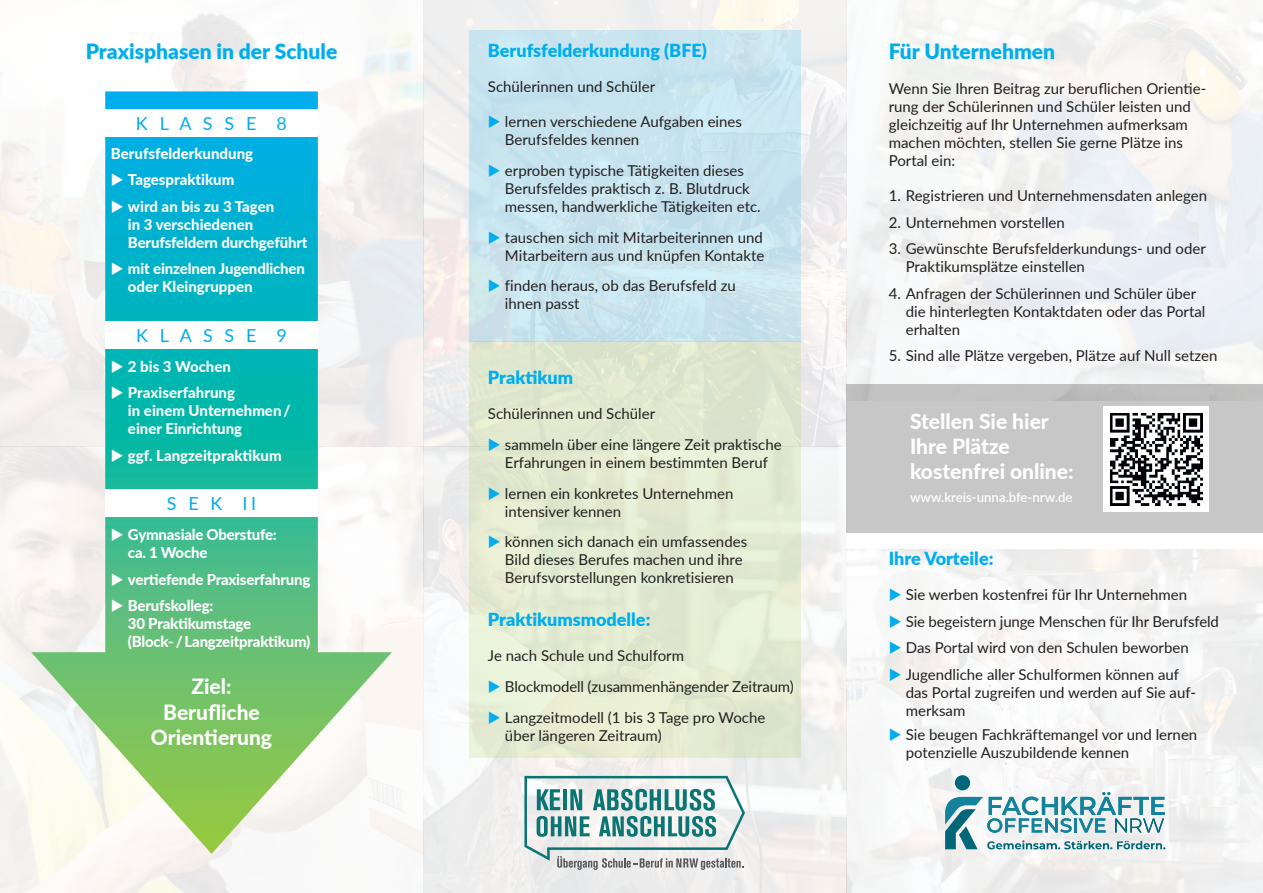
<style>
.page{position:relative;width:1263px;height:893px;background:#fff}
.page>*{position:absolute;margin:0;border:0;box-sizing:border-box;transform-origin:0 0}
.t1{font:800 21px/25.2px "Lato";color:#fff;text-align:center}
.t2{font:900 21px "Lato";color:#00aeef}
.t3{font:900 18px "Lato";color:#00aeef}
.t4{font:18px "Lato";color:#00aeef}
.t5{font:15px/18px "Lato";color:#231f20}
.t6{font:800 15px/18px "Lato";letter-spacing:-.01em;color:#fff}
.t7{font:600 13.2px "Lato";color:#fff}
.s1{color:#00aeef}
</style>
<div class="page">
<img style="left:0;top:0;width:846px;height:893px">
<img style="left:846px;top:549px;width:417px;height:344px">
<div style="left:846px;top:384px;width:417px;height:149px;background:#c8c7c7"></div>
<div style="left:469px;top:30px;width:331px;height:311px;background:#c9e4ee"></div>
<div style="left:469px;top:341px;width:331px;height:417px;background:#e3ead0"></div>
<svg style="left:31px;top:91px;width:361px;height:763px"></svg>
<div style="left:105px;top:321px;width:213px;height:27px;background:#fff"></div>
<div style="left:105px;top:489px;width:213px;height:28px;background:#fff"></div>
<div style="left:105px;top:109px;width:213px;height:28px;background:#fff"></div>
<div style="left:1103px;top:406px;width:106px;height:106px;background:#fff"></div>
<img style="left:1110px;top:413px;width:92px;height:92px">
<svg style="left:524px;top:776px;width:221px;height:94px"></svg>
<div style="left:955px;top:775px;width:15px;height:15px;background:#00677b;border-radius:50%"></div>
<svg style="left:945px;top:792px;width:220px;height:57px"></svg>
<svg style="left:902px;top:600px;width:15px;height:1px"></svg>
<svg style="left:902px;top:653px;width:15px;height:1px"></svg>
<svg style="left:902px;top:680px;width:15px;height:1px"></svg>
<svg style="left:902px;top:740px;width:15px;height:1px"></svg>
<h1 class="t2" style="left:86px;top:36px;width:253px">Praxisphasen in der Schule</h1>
<p class="t3" style="left:488px;top:37px;width:220px">Berufsfelderkundung (BFE)</p>
<p class="t5" style="left:488px;top:77px;width:169px">Schülerinnen und Schüler</p>
<p class="t5" style="left:505px;top:112px;width:239px;text-indent:-17px"><span class="s1">◆</span> lernen verschiedene Aufgaben eines<br>Berufsfeldes kennen</p>
<p class="t5" style="left:505px;top:161px;width:257px;text-indent:-17px"><span class="s1">◆</span> erproben typische Tätigkeiten dieses<br>Berufsfeldes praktisch z. B. Blutdruck messen, handwerkliche Tätigkeiten etc.</p>
<p class="t5" style="left:488px;top:227px;width:278px;text-align:right"><span class="s1">◆</span> tauschen sich mit Mitarbeiterinnen und<br>Mitarbeitern aus und knüpfen Kontakte</p>
<p class="t5" style="left:505px;top:276px;width:232px;text-indent:-17px"><span class="s1">◆</span> finden heraus, ob das Berufsfeld zu ihnen passt</p>
<p class="t4" style="left:136px;top:111px;width:152px">K L A S S E 8</p>
<p class="t6" style="left:111px;top:144px;width:144px">Berufsfelderkundung</p>
<p class="t6" style="left:111px;top:170px;width:125px">◆ Tagespraktikum</p>
<p class="t6" style="left:128px;top:197px;width:181px;text-indent:-17px">◆ wird an bis zu 3 Tagen<br>in 3 verschiedenen<br>Berufsfeldern durchgeführt</p>
<p class="t6" style="left:128px;top:259px;width:179px;text-indent:-17px">◆ mit einzelnen Jugendlichen oder Kleingruppen</p>
<p class="t4" style="left:136px;top:322px;width:152px">K L A S S E 9</p>
<p class="t6" style="left:111px;top:357px;width:122px">◆ 2 bis 3 Wochen</p>
<p class="t6" style="left:128px;top:383px;width:164px;text-indent:-17px">◆ Praxiserfahrung<br>in einem Unternehmen / einer Einrichtung</p>
<p class="t6" style="left:111px;top:446px;width:172px">◆ ggf. Langzeitpraktikum</p>
<p class="t4" style="left:167px;top:491px;width:91px">S E K II</p>
<p class="t6" style="left:128px;top:525px;width:150px;text-indent:-17px">◆ Gymnasiale Oberstufe: ca. 1 Woche</p>
<p class="t6" style="left:111px;top:570px;width:201px">◆ vertiefende Praxiserfahrung</p>
<p class="t6" style="left:128px;top:596px;width:184px;text-indent:-17px">◆ Berufskolleg:<br>30 Praktikumstage<br>(Block- / Langzeitpraktikum)</p>
<h1 class="t1" style="left:151px;top:673px;width:123px">Ziel:<br>Berufliche<br>Orientierung</h1>
<p class="t3" style="left:488px;top:364px;width:87px">Praktikum</p>
<p class="t5" style="left:488px;top:404px;width:169px">Schülerinnen und Schüler</p>
<p class="t5" style="left:488px;top:435px;width:295px;text-align:center"><span class="s1">◆</span> sammeln über eine längere Zeit praktische<br>Erfahrungen in einem bestimmten Beruf</p>
<p class="t5" style="left:505px;top:483px;width:230px;text-indent:-17px"><span class="s1">◆</span> lernen ein konkretes Unternehmen intensiver kennen</p>
<p class="t5" style="left:505px;top:532px;width:244px;text-indent:-17px"><span class="s1">◆</span> können sich danach ein umfassendes<br>Bild dieses Berufes machen und ihre<br>Berufsvorstellungen konkretisieren</p>
<p class="t3" style="left:488px;top:606px;width:164px">Praktikumsmodelle:</p>
<p class="t5" style="left:488px;top:646px;width:198px">Je nach Schule und Schulform</p>
<p class="t5" style="left:488px;top:677px;width:307px"><span class="s1">◆</span> Blockmodell (zusammenhängender Zeitraum)</p>
<p class="t5" style="left:505px;top:708px;width:262px;text-indent:-17px"><span class="s1">◆</span> Langzeitmodell (1 bis 3 Tage pro Woche über längeren Zeitraum)</p>
<h1 class="t2" style="left:889px;top:36px;width:168px">Für Unternehmen</h1>
<p class="t5" style="left:889px;top:79px;width:319px">Wenn Sie Ihren Beitrag zur beruflichen Orientie&shy;rung der Schülerinnen und Schüler leisten und gleichzeitig auf Ihr Unternehmen aufmerksam machen möchten, stellen Sie gerne Plätze ins Portal ein:</p>
<p class="t5" style="left:889px;top:186px;width:320px">1. Registrieren und Unternehmensdaten anlegen</p>
<p class="t5" style="left:889px;top:213px;width:178px">2. Unternehmen vorstellen</p>
<p class="t5" style="left:906px;top:239px;width:301px;text-indent:-17px">3. Gewünschte Berufsfelderkundungs- und oder<br>Praktikumsplätze einstellen</p>
<p class="t5" style="left:906px;top:284px;width:301px;text-indent:-17px">4. Anfragen der Schülerinnen und Schüler über die hinterlegten Kontaktdaten oder das Portal erhalten</p>
<p class="t5" style="left:889px;top:346px;width:330px">5. Sind alle Plätze vergeben, Plätze auf Null setzen</p>
<h1 class="t1" style="left:910px;top:408px;width:165px;text-align:left">Stellen Sie hier<br>Ihre Plätze kostenfrei online:</h1>
<p class="t7" style="left:910px;top:487px;width:164px">www.kreis-unna.bfe-nrw.de</p>
<p class="t3" style="left:889px;top:545px;width:106px">Ihre Vorteile:</p>
<p class="t5" style="left:889px;top:585px;width:300px"><span class="s1">◆</span> Sie werben kostenfrei für Ihr Unternehmen</p>
<p class="t5" style="left:889px;top:612px;width:332px"><span class="s1">◆</span> Sie begeistern junge Menschen für Ihr Berufsfeld</p>
<p class="t5" style="left:889px;top:638px;width:301px"><span class="s1">◆</span> Das Portal wird von den Schulen beworben</p>
<p class="t5" style="left:906px;top:665px;width:292px;text-indent:-17px"><span class="s1">◆</span> Jugendliche aller Schulformen können auf das Portal zugreifen und werden auf Sie auf&shy;merksam</p>
<p class="t5" style="left:906px;top:725px;width:293px;text-indent:-17px"><span class="s1">◆</span> Sie beugen Fachkräftemangel vor und lernen potenzielle Auszubildende kennen</p>
</div>
